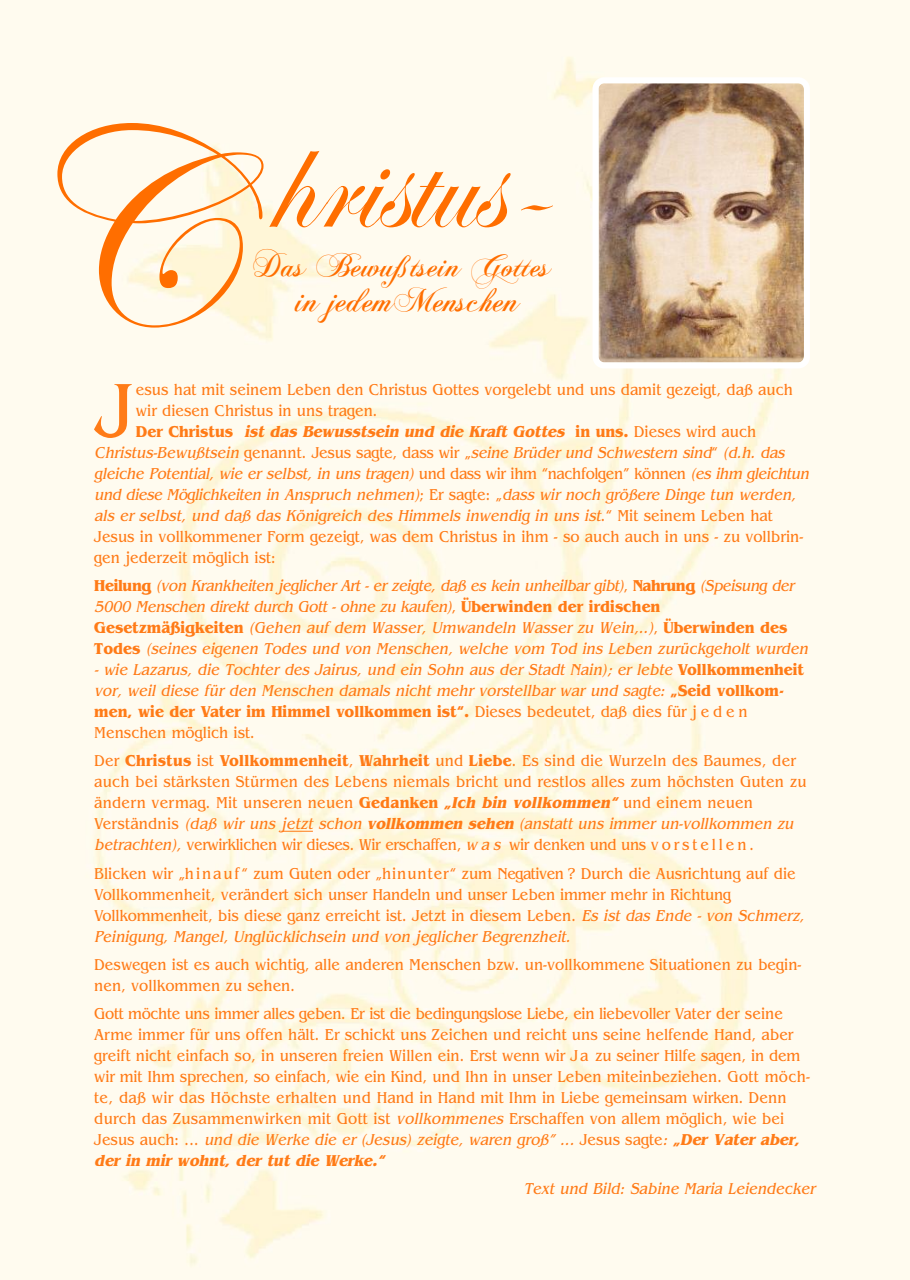
<style>
.page{position:relative;width:910px;height:1280px;background:#fff}
.page>*{position:absolute;margin:0;border:0;box-sizing:border-box;transform-origin:0 0}
.t1{font:150px "Edwardian Script ITC";color:#ff6e00;scale:.95 1}
.t2{font:80.25px "Benguiat";color:#ff7b17;scale:.9 1}
.t3{font:36px "Flaemische Kanzleischrift";color:#ff6e00}
.t4{font:34.5px "Flaemische Kanzleischrift";color:#ff6e00}
.t5{font:16.5px/21px "Benguiat";color:#ff7b17;scale:.9 1}
.t6{font:italic 16.5px/21px "Benguiat";color:#ff7b17;scale:.9 1}
.t7{font:italic 16.5px/21px "Benguiat";letter-spacing:-.025em;color:#ff7b17;scale:.9 1}
.t8{font:italic 700 16.5px "Benguiat";color:#ff7b17;scale:.9 1}
.s1{font-size:285px}
.s2{font-style:normal}
.s3{font-weight:400;font-style:normal}
.s4{font-weight:700;font-style:normal}
.s5{font-weight:700}
.s6{font-weight:700;font-style:italic}
.s7{font-style:italic}
</style>
<div class="page">
<hr style="left:281px;top:831px;width:32px;height:1px;background:#ff7b17">
<svg style="left:592px;top:77px;width:218px;height:291px;background:#c4aa91"></svg>
<h1 class="t1" style="left:10px;top:86px;width:573px"><span class="s1">C</span> hristus-</h1>
<h3 class="t4" style="left:253px;top:241px;width:300px">Das Bewußtsein Gottes</h3>
<h3 class="t3" style="left:297px;top:274px;width:224px">in jedemMenschen</h3>
<h2 class="t2" style="left:96px;top:362px;width:43px">J</h2>
<p class="t5" style="left:136px;top:379px;width:731px">esus hat mit seinem Leben den Christus Gottes vorgelebt und uns damit gezeigt, daß auch</p>
<p class="t5" style="left:136px;top:400px;width:270px">wir diesen Christus in uns tragen.</p>
<p class="t8" style="left:136px;top:422px;width:691px"><span class="s2">Der Christus</span> ist das Bewusstsein und die Kraft Gottes <span class="s2">in uns.</span> <span class="s3">Dieses wird auch</span></p>
<p class="t6" style="left:94px;top:442px;width:771px">Christus-Bewußtsein <span class="s2">genannt. Jesus sagte, dass wir „</span>seine Brüder und Schwestern sind<span class="s2">“</span> (d.h. das</p>
<p class="t6" style="left:94px;top:463px;width:798px">gleiche Potential, wie er selbst, in uns tragen) <span class="s2">und dass wir ihm “nachfolgen” können</span> (es ihm gleichtun</p>
<p class="t6" style="left:94px;top:484px;width:784px">und diese Möglichkeiten in Anspruch nehmen)<span class="s2">; Er sagte: „</span>dass wir noch größere Dinge tun werden,</p>
<p class="t6" style="left:94px;top:505px;width:756px">als er selbst, und daß das Königreich des Himmels inwendig in uns ist<span class="s2">.“ Mit seinem Leben hat</span></p>
<p class="t5" style="left:94px;top:526px;width:789px">Jesus in vollkommener Form gezeigt, was dem Christus in ihm - so auch auch in uns - zu vollbrin-</p>
<p class="t5" style="left:94px;top:547px;width:203px">gen jederzeit möglich ist:</p>
<p class="t7" style="left:94px;top:575px;width:797px"><span class="s4">Heilung</span> (von Krankheiten jeglicher Art - er zeigte, daß es kein unheilbar gibt)<span class="s2">,</span> <span class="s4">Nahrung</span> (Speisung der 5000 Menschen direkt durch Gott - ohne zu kaufen)<span class="s2">,</span> <span class="s4">Überwinden der irdischen Gesetzmäßigkeiten</span> (Gehen auf dem Wasser, Umwandeln Wasser zu Wein,..)<span class="s2">,</span> <span class="s4">Überwinden des<br>T odes</span> (seines eigenen Todes und von Menschen, welche vom Tod ins Leben zurückgeholt wurden</p>
<p class="t6" style="left:94px;top:659px;width:790px">- wie Lazarus, die Tochter des Jairus, und ein Sohn aus der Stadt Nain); er lebte <span class="s4">Vollkommenheit </span>vor, weil diese für den Menschen damals nicht mehr vorstellbar war und sagte: <span class="s4">„Seid vollkom&shy;men, wie der Vater im Himmel vollkommen ist“.</span> <span class="s2">Dieses bedeutet, daß dies für j e d e n Menschen möglich ist.</span></p>
<p class="t5" style="left:94px;top:750px;width:793px">Der <span class="s5">Christus</span> ist <span class="s5">Vollkommenheit</span>, <span class="s5">Wahrheit</span> und <span class="s5">Liebe</span>. Es sind die Wurzeln des Baumes, der auch bei stärksten Stürmen des Lebens niemals bricht und restlos alles zum höchsten Guten zu ändern vermag. Mit unseren neuen <span class="s5">Gedanken</span> <span class="s6">„Ich bin vollkommen“</span> und einem neuen Verständnis <span class="s7">(daß wir uns jetzt schon</span> <span class="s6">vollkommen sehen</span> <span class="s7">(anstatt uns immer un-vollkommen zu betrachten),</span> verwirklichen wir dieses. Wir erschaffen, <span class="s7">w a s</span> wir denken und uns v o r s t e l l e n .</p>
<p class="t5" style="left:94px;top:862px;width:793px">Blicken wir „hinauf “ zum Guten oder „hinunter“ zum Negativen ? Durch die Ausrichtung auf die Vollkommenheit, verändert sich unser Handeln und unser Leben immer mehr in Richtung Vollkommenheit, bis diese ganz erreicht ist. Jetzt in diesem Leben. <span class="s7">Es ist das Ende - von Schmerz, Peinigung, Mangel, Unglücklichsein und von jeglicher Begrenzheit.</span></p>
<p class="t5" style="left:94px;top:954px;width:787px">Deswegen ist es auch wichtig, alle anderen Menschen bzw. un-vollkommene Situationen zu begin&shy;nen, vollkommen zu sehen.</p>
<p class="t5" style="left:94px;top:1003px;width:797px">Gott möchte uns immer alles geben. Er ist die bedingungslose Liebe, ein liebevoller Vater der seine Arme immer für uns offen hält. Er schickt uns Zeichen und reicht uns seine helfende Hand, aber greift nicht einfach so, in unseren freien Willen ein. Erst wenn wir Ja zu seiner Hilfe sagen, in dem wir mit Ihm sprechen, so einfach, wie ein Kind, und Ihn in unser Leben miteinbeziehen. Gott möch&shy;te, daß wir das Höchste erhalten und Hand in Hand mit Ihm in Liebe gemeinsam wirken. Denn durch das Zusammenwirken mit Gott ist <span class="s7">vollkommenes</span> Erschaffen von allem möglich, wie bei Jesus auch: ... <span class="s7">und die Werke die er (Jesus) zeigte, waren groß” ...</span> Jesus sagte<span class="s7">:</span> <span class="s6">„Der Vater aber, der in mir wohnt, der tut die Werke.“</span></p>
<p class="t6" style="left:524px;top:1178px;width:328px">Text und Bild: Sabine Maria Leiendecker</p>
</div>
